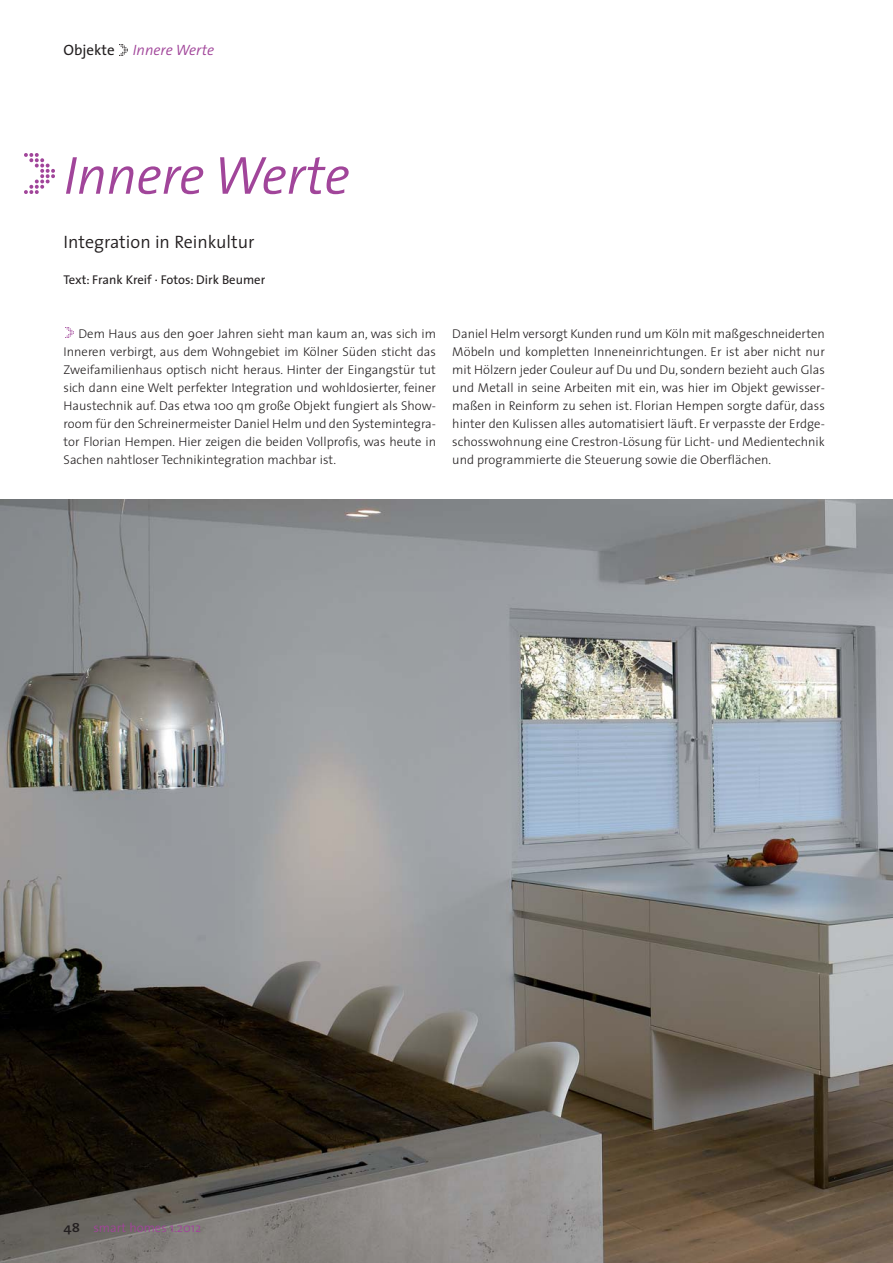
<style>
.page{position:relative;width:893px;height:1263px;background:#fff}
.page>*{position:absolute;margin:0;border:0;box-sizing:border-box;transform-origin:0 0}
.t1{font:italic 300 54px "The Sans";letter-spacing:-.01em;color:#a1459a}
.t2{font:300 18px "The Sans";color:#231f20}
.t3{font:italic 300 15px "The Sans";color:#a1459a}
.t4{font:300 12.75px/18px "The Sans";color:#231f20;text-align:justify}
.t5{font:12.75px "The Sans";color:#231f20}
.t6{font:300 12.75px "The Sans";color:#a1459a}
.s1{font-weight:400;font-style:normal;color:#231f20}
.s2{font-weight:600;color:#231f20}
</style>
<div class="page">
<img style="left:0;top:500px;width:893px;height:763px">
<svg style="left:120px;top:45px;width:8px;height:10px"></svg>
<img style="left:24px;top:154px;width:30px;height:40px">
<svg style="left:65px;top:327px;width:9px;height:11px"></svg>
<p class="t3" style="left:64px;top:44px;width:152px"><span class="s1">Objekte</span> Innere Werte</p>
<h1 class="t1" style="left:64px;top:154px;width:288px">Innere Werte</h1>
<h2 class="t2" style="left:64px;top:233px;width:193px">Integration in Reinkultur</h2>
<p class="t5" style="left:64px;top:274px;width:203px">Text: Frank Kreif · Fotos: Dirk Beumer</p>
<p class="t4" style="left:64px;top:326px;width:374px;text-indent:15px">Dem Haus aus den 90er Jahren sieht man kaum an, was sich im Inneren verbirgt, aus dem Wohngebiet im Kölner Süden sticht das Zweifamilienhaus optisch nicht heraus. Hinter der Eingangstür tut sich dann eine Welt perfekter Integration und wohldosierter, feiner Haustechnik auf. Das etwa 100 qm große Objekt fungiert als Show&shy;room für den Schreinermeister Daniel Helm und den Systemintegra&shy;tor Florian Hempen. Hier zeigen die beiden Vollprofis, was heute in Sachen nahtloser Technikintegration machbar ist.</p>
<p class="t4" style="left:452px;top:326px;width:374px">Daniel Helm versorgt Kunden rund um Köln mit maßgeschneiderten Möbeln und kompletten Inneneinrichtungen. Er ist aber nicht nur mit Hölzern jeder Couleur auf Du und Du, sondern bezieht auch Glas und Metall in seine Arbeiten mit ein, was hier im Objekt gewisser&shy;maßen in Reinform zu sehen ist. Florian Hempen sorgte dafür, dass hinter den Kulissen alles automatisiert läuft. Er verpasste der Erdge&shy;schosswohnung eine Crestron-Lösung für Licht- und Medientechnik und programmierte die Steuerung sowie die Oberflächen.</p>
<p class="t6" style="left:64px;top:1221px;width:139px"><span class="s2">48</span> smart homes 1.2012</p>
</div>
